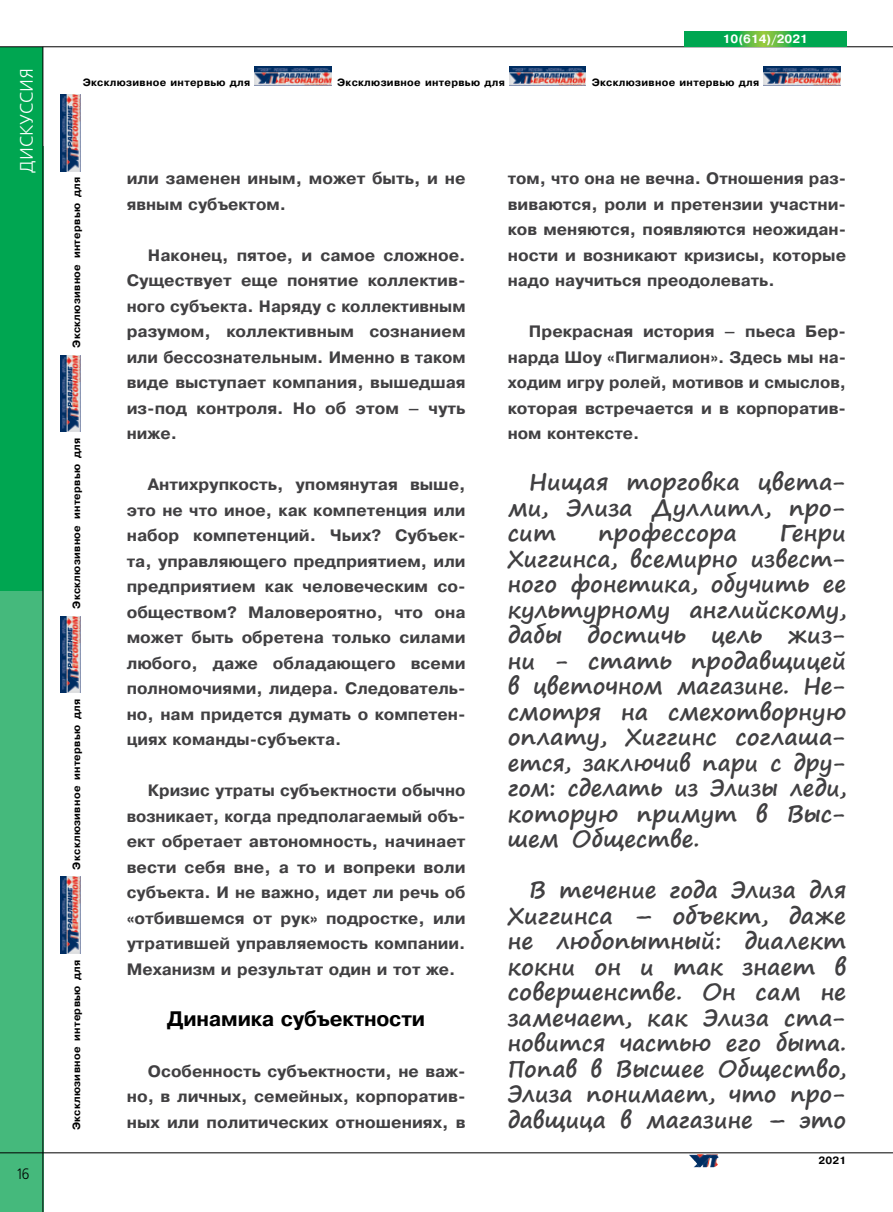
<style>
.page{position:relative;width:893px;height:1212px;background:#fff}
.page>*{position:absolute;margin:0;border:0;box-sizing:border-box;transform-origin:0 0}
.t1{font:700 22.5px/25.5px "Segoe Print";color:#414042;text-align:justify}
.t2{font:700 21px "Pragmatica";letter-spacing:-.01em;color:#000}
.t3{font:18px "Free Set C";color:#fff}
.t4{font:700 16.5px/25.5px "Pragmatica";color:#414042;text-align:justify}
.t5{font:15px "Free Set C";color:#000;scale:.9 1}
.t6{font:700 12px "Pragmatica";color:#fff}
.t7{font:700 10.5px "Pragmatica";letter-spacing:.03em;color:#000}
</style>
<div class="page">
<div style="left:0;top:147px;width:43px;height:1065px;background:#45b97c"></div>
<div style="left:0;top:47px;width:43px;height:543px;background:#00a651"></div>
<hr style="left:43px;top:47px;width:1px;height:1165px;background:#000">
<hr style="left:0;top:46px;width:893px;height:1px;background:#000">
<hr style="left:0;top:1152px;width:893px;height:1px;background:#000">
<img style="left:255px;top:66px;width:76px;height:20px">
<img style="left:509px;top:66px;width:77px;height:20px">
<img style="left:764px;top:66px;width:76px;height:20px">
<img style="left:60px;top:877px;width:20px;height:77px">
<img style="left:60px;top:616px;width:20px;height:77px">
<img style="left:60px;top:355px;width:20px;height:77px">
<img style="left:60px;top:94px;width:20px;height:77px">
<svg style="left:685px;top:31px;width:161px;height:16px;background:#20ae4c"></svg>
<img style="left:689px;top:1154px;width:30px;height:13px">
<p class="t3" style="left:17px;top:173px;width:106px;rotate:-90deg">дискуссия</p>
<p class="t5" style="left:17px;top:1165px;width:16px">16</p>
<p class="t6" style="left:723px;top:31px;width:87px">10(614)/2021</p>
<p class="t7" style="left:83px;top:75px;width:169px">Эксклюзивное интервью для</p>
<p class="t7" style="left:337px;top:75px;width:169px">Эксклюзивное интервью для</p>
<p class="t7" style="left:592px;top:75px;width:169px">Эксклюзивное интервью для</p>
<p class="t7" style="left:70px;top:348px;width:172px;rotate:-90deg">Эксклюзивное интервью для</p>
<p class="t7" style="left:70px;top:609px;width:172px;rotate:-90deg">Эксклюзивное интервью для</p>
<p class="t7" style="left:70px;top:869px;width:172px;rotate:-90deg">Эксклюзивное интервью для</p>
<p class="t7" style="left:70px;top:1130px;width:172px;rotate:-90deg">Эксклюзивное интервью для</p>
<p class="t4" style="left:127px;top:166px;width:340px">или заменен иным, может быть, и не явным субъектом.</p>
<p class="t4" style="left:127px;top:242px;width:340px;text-indent:21px">Наконец, пятое, и самое сложное.<br>Существует еще понятие коллектив&shy;ного субъекта. Наряду с коллективным разумом, коллективным сознанием или бессознательным. Именно в таком виде выступает компания, вышедшая из-под контроля. Но об этом – чуть ниже.</p>
<p class="t4" style="left:127px;top:472px;width:340px;text-indent:21px">Антихрупкость, упомянутая выше, это не что иное, как компетенция или набор компетенций. Чьих? Субъек&shy;та, управляющего предприятием, или предприятием как человеческим со&shy;обществом? Маловероятно, что она может быть обретена только силами любого, даже обладающего всеми полномочиями, лидера. Следователь&shy;но, нам придется думать о компетен&shy;циях команды-субъекта.</p>
<p class="t4" style="left:127px;top:778px;width:340px;text-indent:21px">Кризис утраты субъектности обычно возникает, когда предполагаемый объ&shy;ект обретает автономность, начинает вести себя вне, а то и вопреки воли субъекта. И не важно, идет ли речь об «отбившемся от рук» подростке, или утратившей управляемость компании.<br>Механизм и результат один и тот же.</p>
<p class="t2" style="left:167px;top:1005px;width:259px">Динамика субъектности</p>
<p class="t4" style="left:127px;top:1058px;width:340px;text-indent:21px">Особенность субъектности, не важ&shy;но, в личных, семейных, корпоратив&shy;ных или политических отношениях, в</p>
<p class="t4" style="left:508px;top:166px;width:340px">том, что она не вечна. Отношения раз&shy;виваются, роли и претензии участни&shy;ков меняются, появляются неожидан&shy;ности и возникают кризисы, которые надо научиться преодолевать.</p>
<p class="t4" style="left:508px;top:319px;width:340px;text-indent:21px">Прекрасная история – пьеса Бер&shy;нарда Шоу «Пигмалион». Здесь мы на&shy;ходим игру ролей, мотивов и смыслов, которая встречается и в корпоратив&shy;ном контексте.</p>
<h1 class="t1" style="left:508px;top:469px;width:340px;text-indent:21px">Нищая торговка цвета&shy;ми, Элиза Дуллитл, про&shy;сит</h1>
<h1 class="t1" style="left:598px;top:520px;width:140px">профессора</h1>
<p class="t1" style="left:508px;top:520px;width:340px;text-indent:271px">Генри Хиггинса, всемирно извест&shy;ного фонетика, обучить ее культурному английскому, дабы достичь цель жиз&shy;ни - стать продавщицей в цветочном магазине. Не&shy;смотря на смехотворную оплату, Хиггинс соглаша&shy;ется, заключив пари с дру&shy;гом: сделать из Элизы леди, которую примут в Выс&shy;шем Обществе.</p>
<p class="t1" style="left:508px;top:877px;width:340px;text-indent:21px">В течение года Элиза для Хиггинса – объект, даже не любопытный: диалект кокни он и так знает в совершенстве. Он сам не замечает, как Элиза ста&shy;новится частью его быта.<br>Попав в Высшее Общество, Элиза понимает, что про&shy;давщица в магазине – это</p>
<p class="t7" style="left:818px;top:1154px;width:29px">2021</p>
</div>
